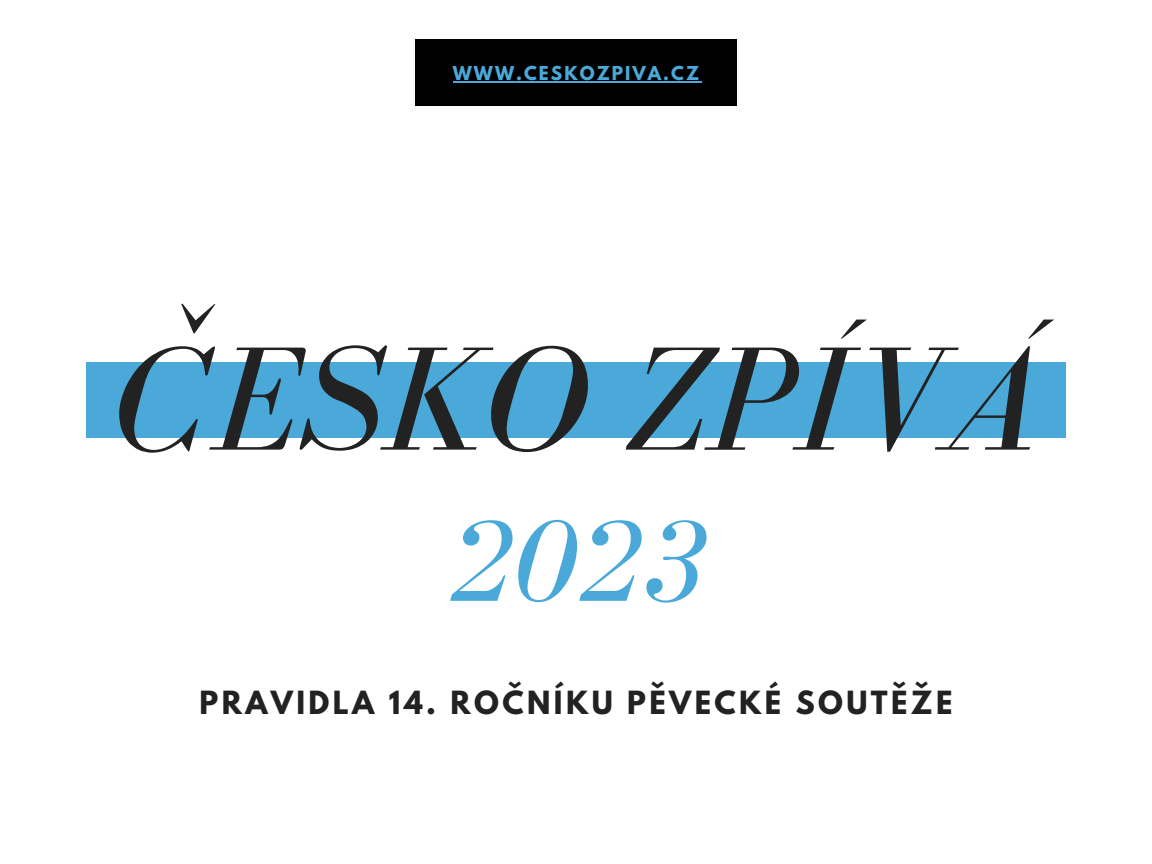
<style>
.page{position:relative;width:1152px;height:864px;background:#fff}
.page>*{position:absolute;margin:0;border:0;box-sizing:border-box;transform-origin:0 0}
.t1{font:italic 151.8px "Bodoni FLF";color:#222}
.t2{font:italic 120px "Bodoni FLF";color:#4aa9d9}
.t3{font:italic 120px "Bodoni FLF";color:#222}
.t4{font:700 28.35px "League Spartan";letter-spacing:.12em;color:#222}
.t5{font:700 16.95px "League Spartan";letter-spacing:.12em;color:#4aa9d9}
</style>
<div class="page">
<div style="left:86px;top:362px;width:980px;height:76px;background:#4aa9d9"></div>
<div style="left:415px;top:39px;width:322px;height:67px;background:#000"></div>
<hr style="left:453px;top:81px;width:248px;height:1px;background:#4aa9d9">
<p class="t5" style="left:453px;top:65px;width:248px">WWW.CESKOZPIVA.CZ</p>
<h2 class="t3" style="left:222px;top:354px;width:45px;rotate:-180deg">^</h2>
<h1 class="t1" style="left:115px;top:318px;width:923px">CESKO ZPÍVÁ</h1>
<h2 class="t2" style="left:447px;top:496px;width:260px">2023</h2>
<p class="t4" style="left:199px;top:689px;width:755px">PRAVIDLA 14. ROČNÍKU PĚVECKÉ SOUTĚŽE</p>
</div>
